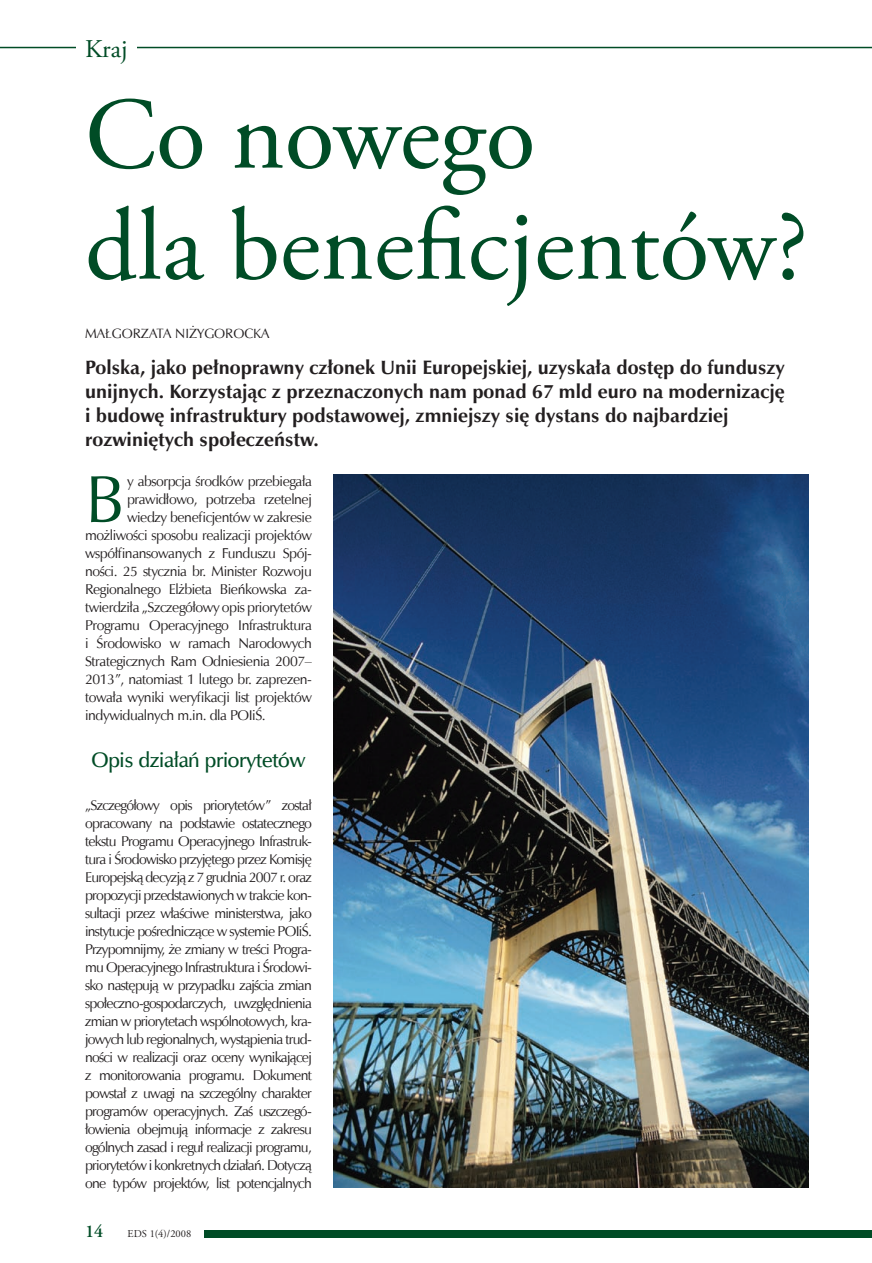
<style>
.page{position:relative;width:872px;height:1263px;background:#fff}
.page>*{position:absolute;margin:0;border:0;box-sizing:border-box;transform-origin:0 0}
.t1{font:102px/111px "Adobe Garamond Pro";color:#004c26}
.t2{font:67.05px "Zapf Humnst EU";color:#004c26}
.t3{font:25.5px "Adobe Garamond Pro";color:#004c26}
.t4{font:21px "Zapf Humnst Dm EU";letter-spacing:-.02em;color:#004c26}
.t5{font:700 19.5px/24px "Zapf Humnst EU";color:#231f20}
.t6{font:600 18px "Adobe Garamond Pro";color:#004c26}
.t7{font:14.25px/18px "Zapf Humnst EU";letter-spacing:-.03em;color:#231f20;text-align:justify}
.t8{font:13.5px "Zapf Humnst EU";color:#231f20}
.t9{font:10.5px "Adobe Garamond Pro";color:#231f20}
</style>
<div class="page">
<hr style="left:0;top:47px;width:872px;height:1px;background:#004c26">
<div style="left:77px;top:38px;width:60px;height:19px;background:#fff"></div>
<div style="left:204px;top:1230px;width:668px;height:7px;background:#004c26"></div>
<img style="left:333px;top:475px;width:475px;height:713px">
<p class="t3" style="left:85px;top:33px;width:44px">Kraj</p>
<p class="t1" style="left:85px;top:83px;width:724px">Co nowego<br>dla beneficjentów?</p>
<p class="t8" style="left:85px;top:325px;width:47px">Małgorz</p>
<p class="t8" style="left:149px;top:325px;width:76px">ata Ni żygoro</p>
<p class="t8" style="left:244px;top:325px;width:27px">Cka</p>
<p class="t5" style="left:85px;top:357px;width:701px">Polska, jako pełnoprawny członek Unii Europejskiej, uzyskała dostęp do funduszy unijnych. Korzystając z przeznaczonych nam ponad 67 mld euro na modernizację i budowę infrastruktury podstawowej, zmniejszy się dystans do najbardziej rozwiniętych społeczeństw.</p>
<p class="t2" style="left:85px;top:457px;width:41px">B</p>
<p class="t7" style="left:127px;top:473px;width:186px">y absorpcja środków przebiegała</p>
<p class="t7" style="left:127px;top:491px;width:186px">prawidłowo, potrzeba rzetelnej</p>
<p class="t7" style="left:127px;top:509px;width:186px">wiedzy beneficjentów w zakresie</p>
<p class="t7" style="left:85px;top:527px;width:228px">możliwości sposobu realizacji projektów</p>
<p class="t7" style="left:85px;top:545px;width:228px">współfinansowanych z Funduszu Spój-</p>
<p class="t7" style="left:85px;top:563px;width:228px">ności. 25 stycznia br. Minister Rozwoju</p>
<p class="t7" style="left:85px;top:581px;width:228px">Regionalnego Elżbieta Bieńkowska za-</p>
<p class="t7" style="left:85px;top:599px;width:228px">twierdziła „Szczegółowy opis priorytetów</p>
<p class="t7" style="left:85px;top:617px;width:228px">Programu Operacyjnego Infrastruktura</p>
<p class="t7" style="left:85px;top:635px;width:228px">i Środowisko w ramach Narodowych</p>
<p class="t7" style="left:85px;top:653px;width:228px">Strategicznych Ram Odniesienia 2007–</p>
<p class="t7" style="left:85px;top:671px;width:228px">2013”, natomiast 1 lutego br. zaprezen-</p>
<p class="t7" style="left:85px;top:689px;width:228px">towała wyniki weryfikacji list projektów</p>
<p class="t7" style="left:85px;top:707px;width:182px">indywidualnych m.in. dla POIiŚ.</p>
<p class="t4" style="left:91px;top:746px;width:215px">Opis działań priorytetów</p>
<p class="t7" style="left:85px;top:797px;width:229px">„Szczegółowy opis priorytetów” został opracowany na podstawie ostatecznego tekstu Programu Operacyjnego Infrastruk&shy;tura i Środowisko przyjętego przez Komisję Europejską decyzją z 7 grudnia 2007 r. oraz propozycji przedstawionych w trakcie kon&shy;sultacji przez właściwe ministerstwa, jako instytucje pośredniczące w systemie POIiŚ.<br>Przypomnijmy, że zmiany w treści Progra&shy;mu Operacyjnego Infrastruktura i Środowi&shy;sko następują w przypadku zajścia zmian społeczno-gospodarczych, uwzględnienia zmian w priorytetach wspólnotowych, kra&shy;jowych lub regionalnych, wystąpienia trud&shy;ności w realizacji oraz oceny wynikającej z monitorowania programu. Dokument powstał z uwagi na szczególny charakter programów operacyjnych. Zaś uszczegó&shy;łowienia obejmują informacje z zakresu ogólnych zasad i reguł realizacji programu, priorytetów i konkretnych działań. Dotyczą one typów projektów, list potencjalnych</p>
<p class="t6" style="left:85px;top:1221px;width:20px">14</p>
<p class="t9" style="left:128px;top:1228px;width:65px">EDS 1(4)/2008</p>
</div>
